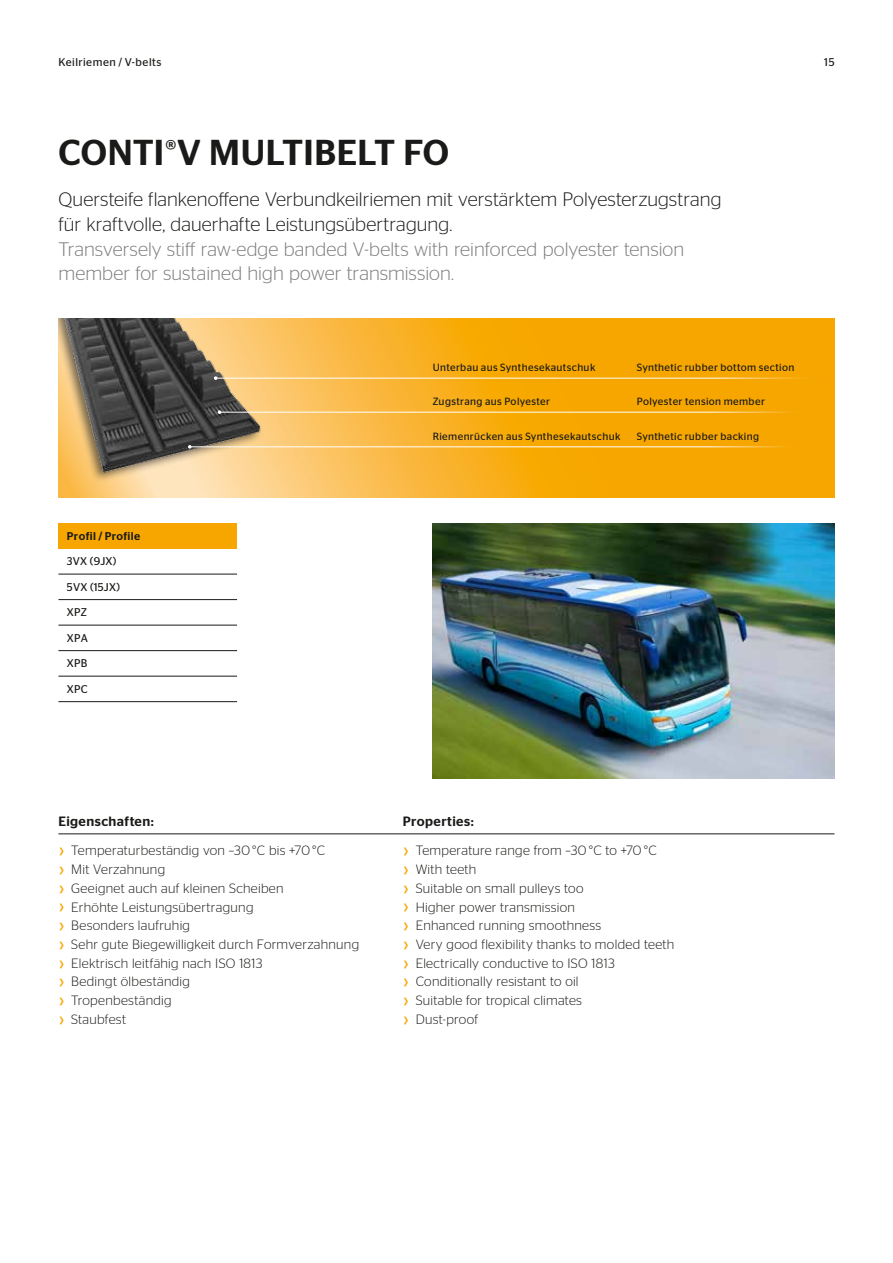
<style>
.page{position:relative;width:893px;height:1263px;background:#fff}
.page>*{position:absolute;margin:0;border:0;box-sizing:border-box;transform-origin:0 0}
.t1{font:500 36px "Stag Sans";letter-spacing:.005em;color:#1a1a18}
.t2{font:300 19.5px/24.8px "Stag Sans";letter-spacing:.005em;color:#1a1a18}
.t3{font:300 19.5px/24.8px "Stag Sans";letter-spacing:.005em;color:#7b7b7a}
.t4{font:300 13.5px/18.8px "Stag Sans";letter-spacing:.02em;color:#1a1a18}
.t5{font:500 13.5px "Stag Sans";letter-spacing:.03em;color:#1a1a18}
.t6{font:11.25px "Stag Sans";letter-spacing:.02em;color:#1a1a18}
.t7{font:11.25px "Stag Sans";letter-spacing:.045em;color:#1a1a18}
.t8{font:500 11.25px "Stag Sans";letter-spacing:.03em;color:#1a1a18}
.t9{font:10.5px "Stag Sans";letter-spacing:.035em;color:#1a1a18}
</style>
<div class="page">
<svg style="left:58px;top:319px;width:776px;height:178px;background:#f8ae1c"></svg>
<img style="left:433px;top:523px;width:401px;height:255px">
<hr style="left:58px;top:833px;width:776px;height:1px;background:#1a1a18">
<div style="left:58px;top:523px;width:179px;height:26px;background:#f7a600"></div>
<hr style="left:58px;top:574px;width:179px;height:1px;background:#1a1a18">
<hr style="left:58px;top:599px;width:179px;height:1px;background:#1a1a18">
<hr style="left:58px;top:625px;width:179px;height:1px;background:#1a1a18">
<hr style="left:58px;top:650px;width:179px;height:1px;background:#1a1a18">
<hr style="left:58px;top:676px;width:179px;height:1px;background:#1a1a18">
<hr style="left:58px;top:701px;width:179px;height:1px;background:#1a1a18">
<img style="left:58px;top:319px;width:210px;height:172px">
<hr style="left:216px;top:378px;width:614px;height:1px;background:#fff">
<hr style="left:220px;top:412px;width:580px;height:1px;background:#fff">
<hr style="left:190px;top:446px;width:603px;height:1px;background:#fff">
<svg style="left:188px;top:445px;width:4px;height:4px"></svg>
<p class="t7" style="left:58px;top:56px;width:105px">Keilriemen / V-belts</p>
<h1 class="t1" style="left:58px;top:132px;width:392px">CONTI<sup>®</sup>V MULTIBELT FO</h1>
<h2 class="t2" style="left:58px;top:187px;width:665px">Quersteife flankenoffene Verbundkeilriemen mit verstärktem Polyesterzugstrang für kraftvolle, dauerhafte Leistungsübertragung.</h2>
<h2 class="t3" style="left:58px;top:236px;width:627px">Transversely stiff raw-edge banded V-belts with reinforced polyester tension member for sustained high power transmission.</h2>
<p class="t6" style="left:824px;top:56px;width:12px">15</p>
<p class="t9" style="left:433px;top:361px;width:164px">Unterbau aus Synthesekautschuk</p>
<p class="t9" style="left:637px;top:361px;width:159px">Synthetic rubber bottom section</p>
<p class="t9" style="left:433px;top:395px;width:119px">Zugstrang aus Polyester</p>
<p class="t9" style="left:637px;top:395px;width:130px">Polyester tension member</p>
<p class="t9" style="left:433px;top:430px;width:189px">Riemenrücken aus Synthesekautschuk</p>
<p class="t9" style="left:637px;top:430px;width:124px">Synthetic rubber backing</p>
<p class="t8" style="left:67px;top:529px;width:75px">Profil / Profile</p>
<p class="t6" style="left:67px;top:555px;width:51px">3VX (9JX)</p>
<p class="t6" style="left:67px;top:580px;width:54px">5VX (15JX)</p>
<p class="t6" style="left:67px;top:606px;width:22px">XPZ</p>
<p class="t6" style="left:67px;top:631px;width:23px">XPA</p>
<p class="t6" style="left:67px;top:657px;width:22px">XPB</p>
<p class="t6" style="left:67px;top:682px;width:22px">XPC</p>
<p class="t5" style="left:58px;top:813px;width:97px">Eigenschaften:</p>
<p class="t4" style="left:71px;top:841px;width:289px">Temperaturbeständig von –30 °C bis +70 °C<br>Mit Verzahnung<br>Geeignet auch auf kleinen Scheiben<br>Erhöhte Leistungsübertragung<br>Besonders laufruhig<br>Sehr gute Biegewilligkeit durch Formverzahnung<br>Elektrisch leitfähig nach ISO 1813<br>Bedingt ölbeständig<br>Tropenbeständig<br>Staubfest</p>
<p class="t5" style="left:403px;top:813px;width:72px">Properties:</p>
<p class="t4" style="left:416px;top:841px;width:260px">Temperature range from –30 °C to +70 °C<br>With teeth<br>Suitable on small pulleys too<br>Higher power transmission<br>Enhanced running smoothness<br>Very good flexibility thanks to molded teeth<br>Electrically conductive to ISO 1813<br>Conditionally resistant to oil<br>Suitable for tropical climates<br>Dust-proof</p>
</div>
